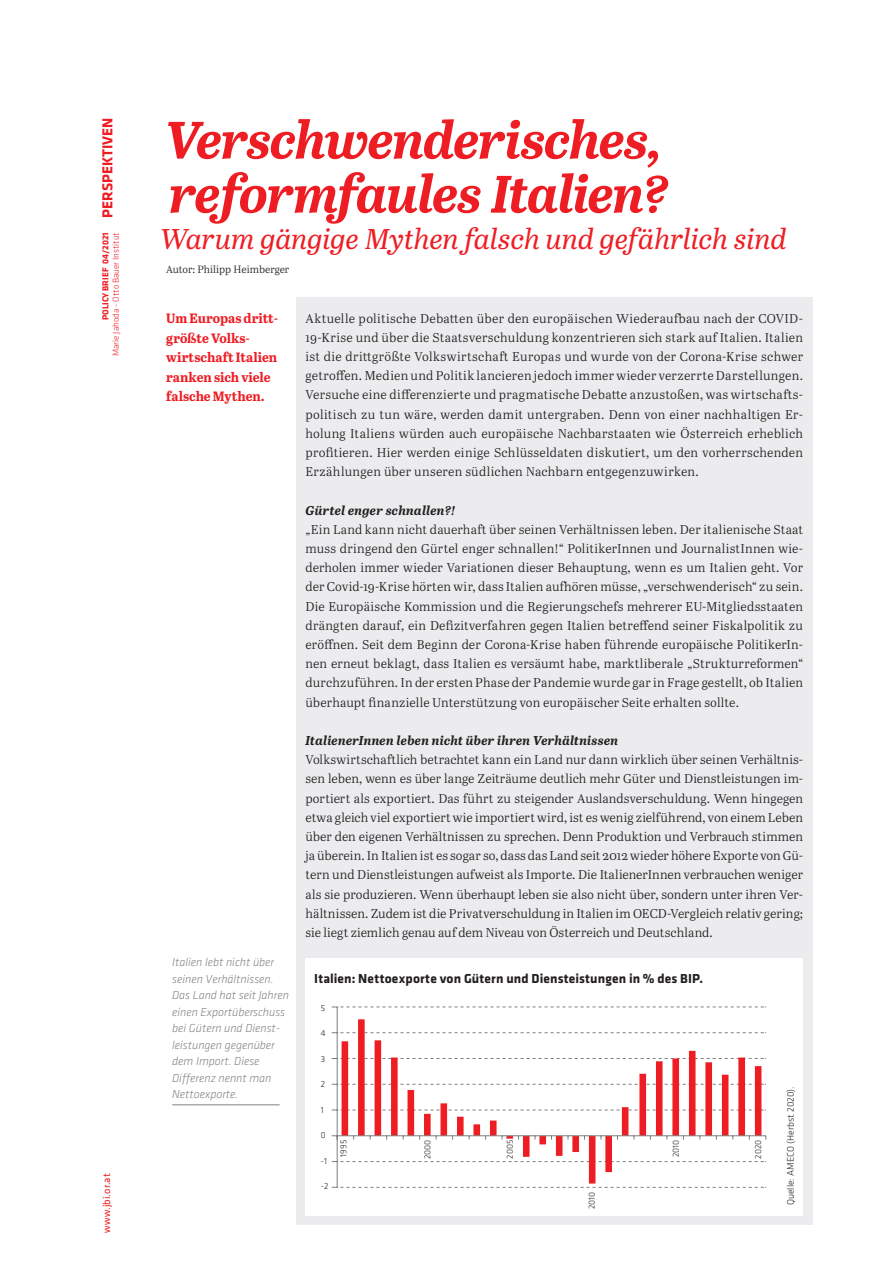
<style>
.page{position:relative;width:893px;height:1263px;background:#fff}
.page>*{position:absolute;margin:0;border:0;box-sizing:border-box;transform-origin:0 0}
.t1{font:italic 700 52.5px/54px "Abril Text";letter-spacing:-.02em;color:#ee1d23}
.t2{font:italic 28.5px "Abril Text";letter-spacing:-.01em;color:#ee1d23}
.t3{font:700 13.5px/19.5px "Abril Text";color:#ee1d23}
.t4{font:700 13.5px "Klavika";letter-spacing:.01em;color:#231f20}
.t5{font:12.75px/19.2px "Abril Text Lt";letter-spacing:.01em;color:#231f20;text-align:justify}
.t6{font:italic 700 12.75px "Abril Text";letter-spacing:.02em;color:#231f20}
.t7{font:italic 300 12px/16.5px "Klavika";color:#808285}
.t8{font:10.5px "Abril Text Lt";color:#231f20}
.t9{font:10.5px "Klavika";letter-spacing:.01em;color:#ee1d23}
.t10{font:300 9.75px "Klavika";color:#231f20}
.t11{font:300 9px "Klavika";color:#231f20}
.t12{font:700 9px "Klavika";color:#ee1d23}
.t13{font:300 9px "Klavika";color:#ee1d23}
.s1{font-size:15px}
</style>
<div class="page">
<div style="left:296px;top:298px;width:517px;height:927px;background:#ececee"></div>
<div style="left:306px;top:958px;width:497px;height:257px;background:#fff"></div>
<hr style="left:172px;top:1104px;width:108px;height:1px;background:#808285">
<svg style="left:342px;top:1019px;width:419px;height:164px"></svg>
<hr style="left:337px;top:1007px;width:1px;height:180px;background:#7c7f80">
<svg style="left:332px;top:1006px;width:434px;height:2px"></svg>
<svg style="left:332px;top:1032px;width:434px;height:1px"></svg>
<svg style="left:332px;top:1058px;width:434px;height:1px"></svg>
<svg style="left:332px;top:1084px;width:434px;height:1px"></svg>
<svg style="left:332px;top:1109px;width:434px;height:2px"></svg>
<svg style="left:332px;top:1161px;width:434px;height:1px"></svg>
<svg style="left:332px;top:1187px;width:434px;height:1px"></svg>
<hr style="left:337px;top:1135px;width:429px;height:1px;background:#7c7f80">
<svg style="left:332px;top:1135px;width:5px;height:4px"></svg>
<p class="t12" style="left:101px;top:320px;width:204px;rotate:-90deg">POLICY BRIEF 04/2021 <span class="s1">PERSPEKTIVEN</span></p>
<p class="t13" style="left:111px;top:356px;width:125px;rotate:-90deg">Marie Jahoda - Otto Bauer Institut</p>
<p class="t9" style="left:101px;top:1233px;width:61px;rotate:-90deg">www.jbi.or.at</p>
<h1 class="t1" style="left:165px;top:111px;width:506px">Verschwenderisches, reformfaules Italien?</h1>
<h2 class="t2" style="left:160px;top:218px;width:628px">Warum gängige Mythen falsch und gefährlich sind</h2>
<p class="t8" style="left:166px;top:261px;width:125px">Autor: Philipp Heimberger</p>
<p class="t3" style="left:166px;top:309px;width:113px">Um Europas dritt&shy;größte Volks&shy;wirtschaft Italien ranken sich viele falsche Mythen.</p>
<p class="t7" style="left:172px;top:954px;width:118px">Italien lebt nicht über seinen Verhältnissen.<br>Das Land hat seit Jahren einen Exportüberschuss bei Gütern und Dienst&shy;leistungen gegenüber dem Import. Diese<br>Differenz nennt man<br>Nettoexporte.</p>
<p class="t5" style="left:306px;top:308px;width:499px">Aktuelle politische Debatten über den europäischen Wiederaufbau nach der COVID-19-Krise und über die Staatsverschuldung konzentrieren sich stark auf Italien. Italien ist die drittgrößte Volkswirtschaft Europas und wurde von der Corona-Krise schwer getroffen. Medien und Politik lancieren jedoch immer wieder verzerrte Darstellungen.<br>Versuche eine differenzierte und pragmatische Debatte anzustoßen, was wirtschafts&shy;politisch zu tun wäre, werden damit untergraben. Denn von einer nachhaltigen Er&shy;holung Italiens würden auch europäische Nachbarstaaten wie Österreich erheblich profitieren. Hier werden einige Schlüsseldaten diskutiert, um den vorherrschenden Erzählungen über unseren südlichen Nachbarn entgegenzuwirken.</p>
<p class="t6" style="left:306px;top:501px;width:152px">Gürtel enger schnallen?!</p>
<p class="t5" style="left:306px;top:519px;width:499px">„Ein Land kann nicht dauerhaft über seinen Verhältnissen leben. Der italienische Staat muss dringend den Gürtel enger schnallen!“ PolitikerInnen und JournalistInnen wie&shy;derholen immer wieder Variationen dieser Behauptung, wenn es um Italien geht. Vor der Covid-19-Krise hörten wir, dass Italien aufhören müsse, „verschwenderisch“ zu sein.<br>Die Europäische Kommission und die Regierungschefs mehrerer EU-Mitgliedsstaaten drängten darauf, ein Defizitverfahren gegen Italien betreffend seiner Fiskalpolitik zu eröffnen. Seit dem Beginn der Corona-Krise haben führende europäische PolitikerIn&shy;nen erneut beklagt, dass Italien es versäumt habe, marktliberale „Strukturreformen“ durchzuführen. In der ersten Phase der Pandemie wurde gar in Frage gestellt, ob Italien überhaupt finanzielle Unterstützung von europäischer Seite erhalten sollte.</p>
<p class="t6" style="left:306px;top:731px;width:314px">ItalienerInnen leben nicht über ihren Verhältnissen</p>
<p class="t5" style="left:306px;top:749px;width:499px">Volkswirtschaftlich betrachtet kann ein Land nur dann wirklich über seinen Verhältnis&shy;sen leben, wenn es über lange Zeiträume deutlich mehr Güter und Dienstleistungen im&shy;portiert als exportiert. Das führt zu steigender Auslandsverschuldung. Wenn hingegen etwa gleich viel exportiert wie importiert wird, ist es wenig zielführend, von einem Leben über den eigenen Verhältnissen zu sprechen. Denn Produktion und Verbrauch stimmen ja überein. In Italien ist es sogar so, dass das Land seit 2012 wieder höhere Exporte von Gü&shy;tern und Dienstleistungen aufweist als Importe. Die ItalienerInnen verbrauchen weniger als sie produzieren. Wenn überhaupt leben sie also nicht über, sondern unter ihren Ver&shy;hältnissen. Zudem ist die Privatverschuldung in Italien im OECD-Vergleich relativ gering; sie liegt ziemlich genau auf dem Niveau von Österreich und Deutschland.</p>
<p class="t4" style="left:314px;top:971px;width:390px">Italien: Nettoexporte von Gütern und Diensteistungen in % des BIP.</p>
<p class="t11" style="left:321px;top:1003px;width:6px">5</p>
<p class="t11" style="left:321px;top:1029px;width:6px">4</p>
<p class="t11" style="left:321px;top:1054px;width:6px">3</p>
<p class="t11" style="left:321px;top:1080px;width:6px">2</p>
<p class="t11" style="left:321px;top:1105px;width:4px">1</p>
<p class="t11" style="left:321px;top:1131px;width:7px">0</p>
<p class="t11" style="left:321px;top:1156px;width:8px">-1</p>
<p class="t11" style="left:321px;top:1182px;width:9px">-2</p>
<p class="t11" style="left:339px;top:1156px;width:18px;rotate:-90deg">1995</p>
<p class="t11" style="left:423px;top:1159px;width:21px;rotate:-90deg">2000</p>
<p class="t11" style="left:505px;top:1159px;width:20px;rotate:-90deg">2005</p>
<p class="t11" style="left:587px;top:1209px;width:19px;rotate:-90deg">2010</p>
<p class="t11" style="left:671px;top:1157px;width:19px;rotate:-90deg">2010</p>
<p class="t11" style="left:753px;top:1159px;width:20px;rotate:-90deg">2020</p>
<p class="t10" style="left:786px;top:1205px;width:120px;rotate:-90deg">Quelle: AMECO (Herbst 2020).</p>
</div>
